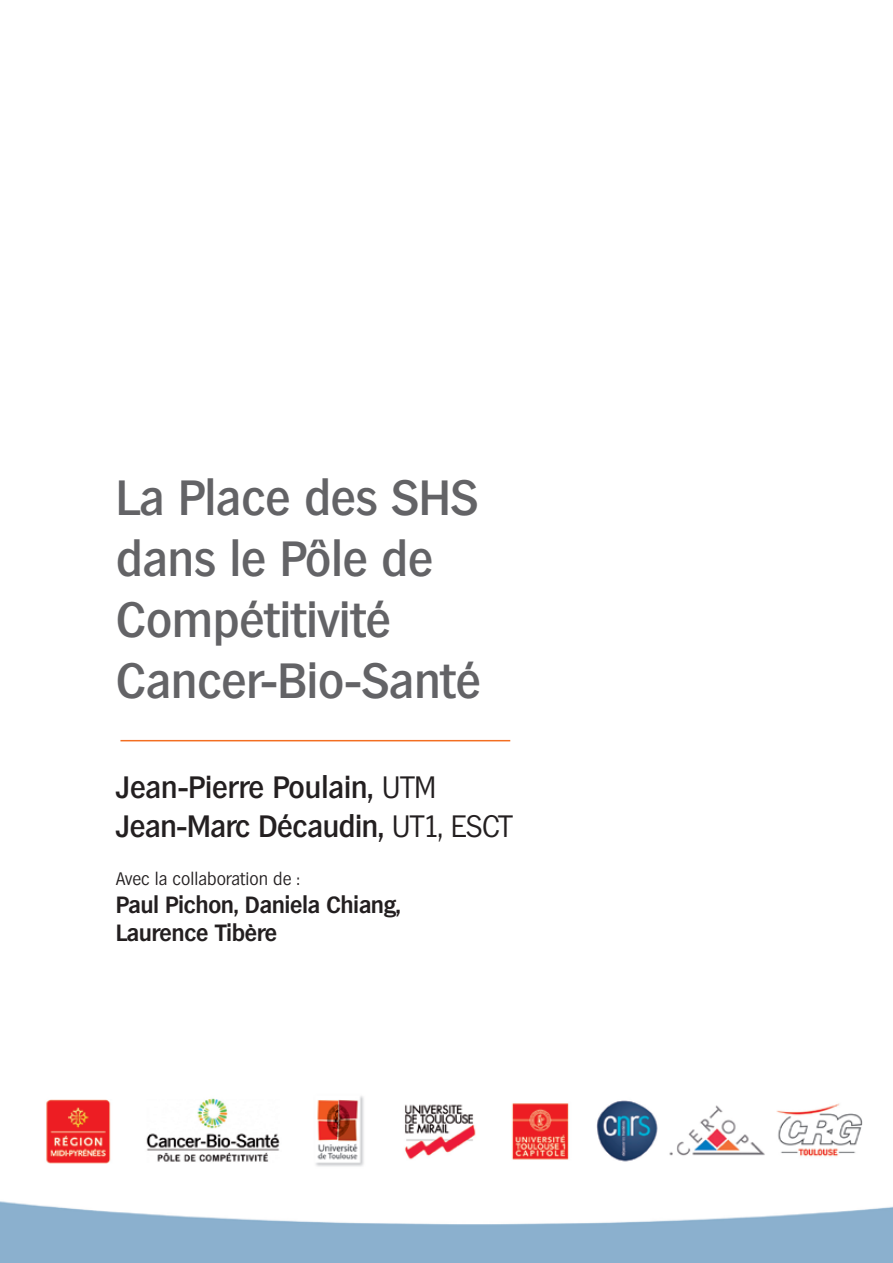
<style>
.page{position:relative;width:893px;height:1263px;background:#fff}
.page>*{position:absolute;margin:0;border:0;box-sizing:border-box;transform-origin:0 0}
.t1{font:500 48px/61.1px "Hamburg";color:#636366}
.t2{font:500 30px/39px "Hamburg";letter-spacing:-.01em;color:#231f20}
.t3{font:600 22.8px/28px "Hamburg";color:#231f20}
.t4{font:300 17.55px "Hamburg";color:#231f20}
.s1{font-weight:300}
</style>
<div class="page">
<img style="left:0;top:1096px;width:893px;height:167px">
<hr style="left:120px;top:740px;width:390px;height:1px;background:#f36e21">
<p class="t1" style="left:116px;top:466px;width:366px">La Place des SHS dans le Pôle de<br>Compétitivité<br>Cancer-Bio-Santé</p>
<p class="t2" style="left:116px;top:767px;width:397px">Jean-Pierre Poulain, <span class="s1">UTM<br></span>Jean-Marc Décaudin, <span class="s1">UT1, ESCT</span></p>
<p class="t4" style="left:116px;top:869px;width:185px">Avec la collaboration de :</p>
<p class="t3" style="left:116px;top:891px;width:286px">Paul Pichon, Daniela Chiang,<br>Laurence Tibère</p>
</div>
